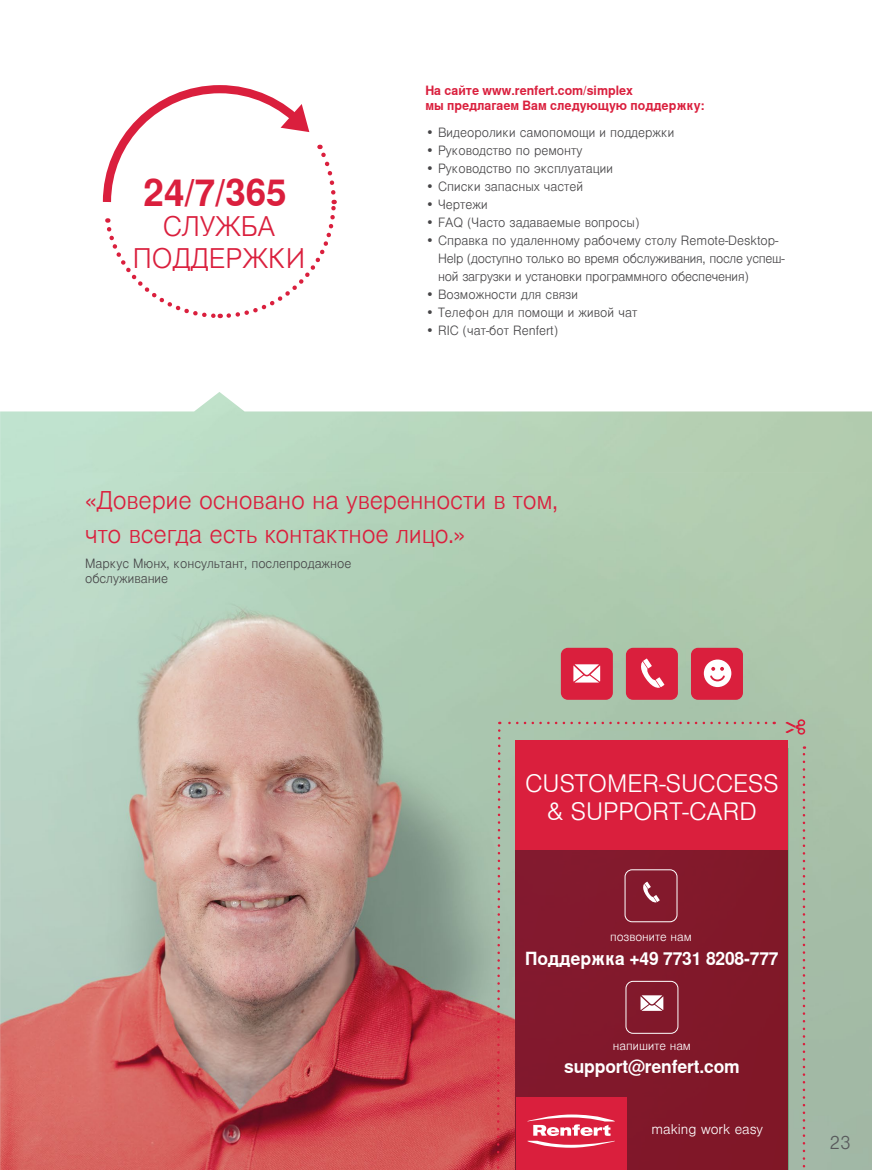
<style>
.page{position:relative;width:872px;height:1170px;background:#fff}
.page>*{position:absolute;margin:0;border:0;box-sizing:border-box;transform-origin:0 0}
.t1{font:700 37.5px "Nimbus Sans Global";color:#da1f3d}
.t2{font:300 27px/32.4px "Nimbus Sans Global";color:#da1f3d;text-align:center}
.t3{font:300 24.45px/33.8px "Nimbus Sans Global";letter-spacing:-.005em;color:#da1f3d}
.t4{font:300 24px/28.5px "Nimbus Sans Global";color:#fff;text-align:center}
.t5{font:700 18px "Nimbus Sans Global";letter-spacing:-.01em;color:#fff}
.t6{font:300 18px "Nimbus Sans Global";color:#58595b}
.t7{font:300 13.35px "Nimbus Sans Global";color:#fff}
.t8{font:300 12.75px/15.3px "Nimbus Sans Global";color:#464547}
.t9{font:300 12.75px/18px "Nimbus Sans Global";letter-spacing:-.02em;color:#464547}
.t10{font:700 12.75px/15.3px "Nimbus Sans Global";color:#da1f3d}
.t11{font:300 11.7px "Nimbus Sans Global";color:#fff}
</style>
<div class="page">
<img style="left:0;top:392px;width:872px;height:777px">
<div style="left:516px;top:748px;width:272px;height:421px;background:#801827"></div>
<svg style="left:802px;top:746px;width:3px;height:424px"></svg>
<div style="left:516px;top:740px;width:272px;height:109px;background:#da1f3d"></div>
<svg style="left:495px;top:721px;width:271px;height:449px"></svg>
<div style="left:626px;top:647px;width:52px;height:52px;background:#da1f3d;border-radius:7px"></div>
<svg style="left:641px;top:658px;width:23px;height:30px"></svg>
<div style="left:561px;top:647px;width:52px;height:52px;background:#da1f3d;border-radius:7px"></div>
<svg style="left:573px;top:664px;width:27px;height:18px"></svg>
<div style="left:691px;top:647px;width:52px;height:52px;background:#da1f3d;border-radius:7px"></div>
<div style="left:704px;top:659px;width:27px;height:28px;background:#fff;border-radius:50%"></div>
<svg style="left:710px;top:667px;width:15px;height:14px"></svg>
<svg style="left:785px;top:719px;width:20px;height:15px"></svg>
<svg style="left:102px;top:85px;width:235px;height:234px"></svg>
<h1 class="t1" style="left:144px;top:171px;width:145px">24/7/365</h1>
<h2 class="t2" style="left:133px;top:210px;width:174px">СЛУЖБА<br>ПОДДЕРЖКИ</h2>
<p class="t10" style="left:425px;top:83px;width:281px">На сайте www.renfert.com/simplex<br>мы предлагаем Вам следующую поддержку:</p>
<p class="t8" style="left:425px;top:125px;width:250px">• Видеоролики самопомощи и поддержки</p>
<p class="t8" style="left:425px;top:143px;width:158px">• Руководство по ремонту</p>
<p class="t8" style="left:425px;top:161px;width:189px">• Руководство по эксплуатации</p>
<p class="t8" style="left:425px;top:179px;width:159px">• Списки запасных частей</p>
<p class="t8" style="left:425px;top:197px;width:64px">• Чертежи</p>
<p class="t8" style="left:425px;top:215px;width:215px">• FAQ (Часто задаваемые вопросы)</p>
<p class="t9" style="left:438px;top:231px;width:348px;text-indent:-13px">• Справка по удаленному рабочему столу Remote-Desktop-<br>Help (доступно только во время обслуживания, после успеш&shy;ной загрузки и установки программного обеспечения)</p>
<p class="t8" style="left:425px;top:287px;width:154px">• Возможности для связи</p>
<p class="t8" style="left:425px;top:305px;width:213px">• Телефон для помощи и живой чат</p>
<p class="t8" style="left:425px;top:323px;width:134px">• RIC (чат-бот Renfert)</p>
<h3 class="t3" style="left:85px;top:483px;width:475px">«Доверие основано на уверенности в том, что всегда есть контактное лицо.»</h3>
<p class="t8" style="left:85px;top:556px;width:268px">Маркус Мюнх, консультант, послепродажное обслуживание</p>
<h3 class="t4" style="left:525px;top:769px;width:255px">CUSTOMER-SUCCESS &amp; SUPPORT-CARD</h3>
<p class="t11" style="left:610px;top:929px;width:83px">позвоните нам</p>
<h3 class="t5" style="left:525px;top:947px;width:255px">Поддержка +49 7731 8208-777</h3>
<p class="t11" style="left:613px;top:1039px;width:80px">напишите нам</p>
<h3 class="t5" style="left:564px;top:1056px;width:177px">support@renfert.com</h3>
<p class="t7" style="left:651px;top:1121px;width:113px">making work easy</p>
<h3 class="t6" style="left:829px;top:1131px;width:23px">23</h3>
</div>
